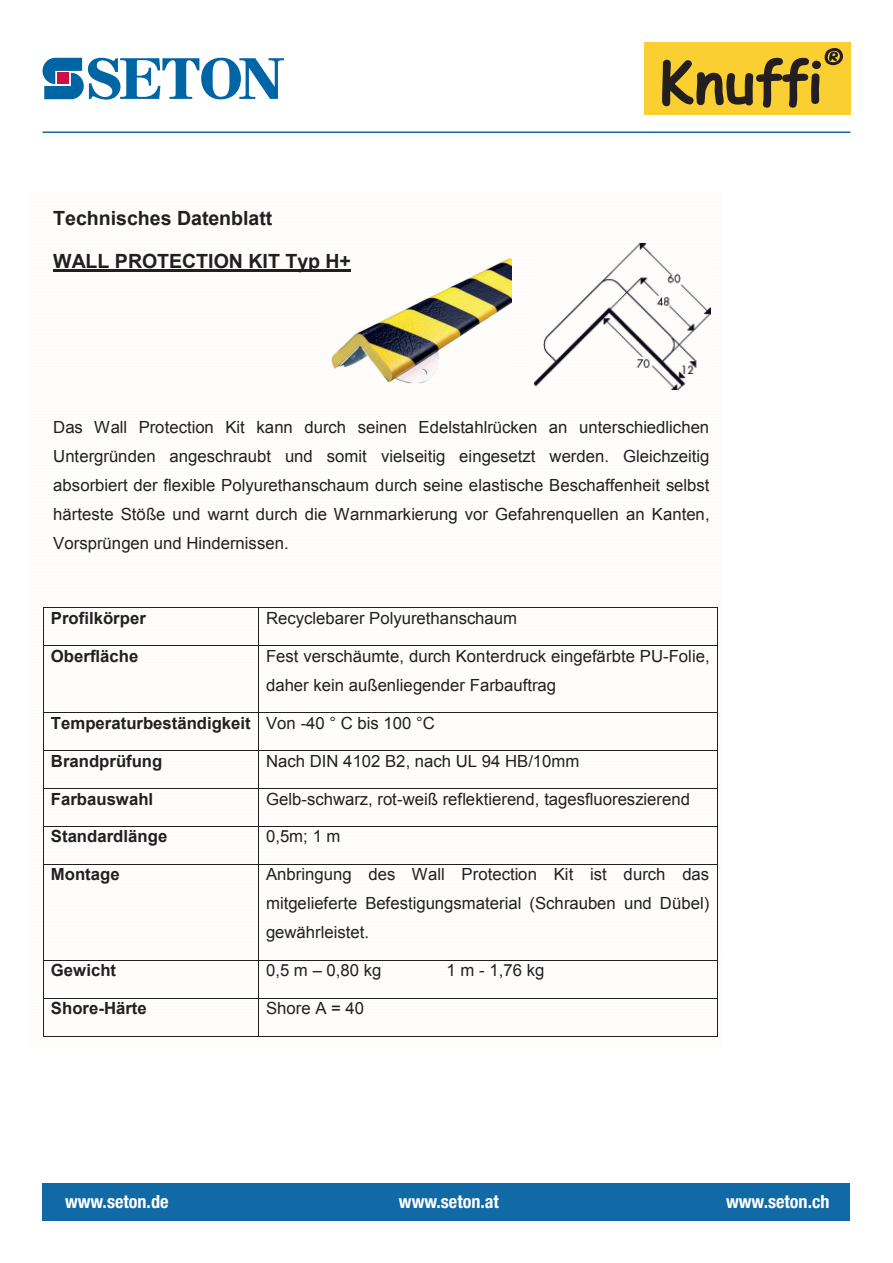
<style>
.page{position:relative;width:893px;height:1263px;background:#fff}
.page>*{position:absolute;margin:0;border:0;box-sizing:border-box;transform-origin:0 0}
.t1{font:700 19.65px/42.2px "Arial";color:#231f20}
.t2{font:700 condensed 18.15px "Helvetica Neue LT Pro";color:#fff}
.t3{font:16.8px/28.8px "Arial";color:#231f20;text-align:justify}
.t4{font:700 16.8px "Arial";color:#231f20}
.s1{font-weight:400}
.s2{font-style:inherit}
</style>
<div class="page">
<svg style="left:43px;top:58px;width:241px;height:42px"></svg>
<hr style="left:43px;top:131px;width:807px;height:2px;background:#1169a7">
<div style="left:644px;top:43px;width:206px;height:72px;background:#facf32"></div>
<svg style="left:662px;top:48px;width:181px;height:60px"></svg>
<img style="left:326px;top:258px;width:185px;height:126px">
<img style="left:534px;top:243px;width:176px;height:147px">
<hr style="left:53px;top:270px;width:298px;height:2px;background:#231f20">
<hr style="left:44px;top:607px;width:214px;height:1px;background:#231f20">
<hr style="left:259px;top:607px;width:458px;height:1px;background:#231f20">
<hr style="left:43px;top:608px;width:1px;height:37px;background:#231f20">
<hr style="left:258px;top:608px;width:1px;height:37px;background:#231f20">
<hr style="left:717px;top:608px;width:1px;height:37px;background:#231f20">
<hr style="left:44px;top:645px;width:214px;height:1px;background:#231f20">
<hr style="left:259px;top:645px;width:458px;height:1px;background:#231f20">
<hr style="left:43px;top:646px;width:1px;height:66px;background:#231f20">
<hr style="left:258px;top:646px;width:1px;height:66px;background:#231f20">
<hr style="left:717px;top:646px;width:1px;height:66px;background:#231f20">
<hr style="left:44px;top:712px;width:214px;height:1px;background:#231f20">
<hr style="left:259px;top:712px;width:458px;height:1px;background:#231f20">
<hr style="left:43px;top:713px;width:1px;height:37px;background:#231f20">
<hr style="left:258px;top:713px;width:1px;height:37px;background:#231f20">
<hr style="left:717px;top:713px;width:1px;height:37px;background:#231f20">
<hr style="left:44px;top:750px;width:214px;height:1px;background:#231f20">
<hr style="left:259px;top:750px;width:458px;height:1px;background:#231f20">
<hr style="left:43px;top:751px;width:1px;height:37px;background:#231f20">
<hr style="left:258px;top:751px;width:1px;height:37px;background:#231f20">
<hr style="left:717px;top:751px;width:1px;height:37px;background:#231f20">
<hr style="left:44px;top:788px;width:214px;height:1px;background:#231f20">
<hr style="left:259px;top:788px;width:458px;height:1px;background:#231f20">
<hr style="left:43px;top:789px;width:1px;height:37px;background:#231f20">
<hr style="left:258px;top:789px;width:1px;height:37px;background:#231f20">
<hr style="left:717px;top:789px;width:1px;height:37px;background:#231f20">
<hr style="left:44px;top:826px;width:214px;height:1px;background:#231f20">
<hr style="left:259px;top:826px;width:458px;height:1px;background:#231f20">
<hr style="left:43px;top:827px;width:1px;height:37px;background:#231f20">
<hr style="left:258px;top:827px;width:1px;height:37px;background:#231f20">
<hr style="left:717px;top:827px;width:1px;height:37px;background:#231f20">
<hr style="left:44px;top:864px;width:214px;height:1px;background:#231f20">
<hr style="left:259px;top:864px;width:458px;height:1px;background:#231f20">
<hr style="left:43px;top:865px;width:1px;height:95px;background:#231f20">
<hr style="left:258px;top:865px;width:1px;height:95px;background:#231f20">
<hr style="left:717px;top:865px;width:1px;height:95px;background:#231f20">
<hr style="left:44px;top:960px;width:214px;height:1px;background:#231f20">
<hr style="left:259px;top:960px;width:458px;height:1px;background:#231f20">
<hr style="left:43px;top:960px;width:1px;height:38px;background:#231f20">
<hr style="left:258px;top:960px;width:1px;height:38px;background:#231f20">
<hr style="left:717px;top:960px;width:1px;height:38px;background:#231f20">
<hr style="left:44px;top:998px;width:214px;height:1px;background:#231f20">
<hr style="left:259px;top:998px;width:458px;height:1px;background:#231f20">
<hr style="left:43px;top:998px;width:1px;height:38px;background:#231f20">
<hr style="left:44px;top:1036px;width:214px;height:1px;background:#231f20">
<hr style="left:258px;top:998px;width:1px;height:38px;background:#231f20">
<hr style="left:259px;top:1036px;width:458px;height:1px;background:#231f20">
<hr style="left:717px;top:998px;width:1px;height:38px;background:#231f20">
<div style="left:43px;top:1183px;width:807px;height:37px;background:#1169a6"></div>
<p class="t1" style="left:53px;top:198px;width:299px">Technisches Datenblatt<br>WALL PROTECTION KIT Typ H+</p>
<p class="t3" style="left:53px;top:413px;width:658px">Das Wall Protection Kit kann durch seinen Edelstahlrücken an unterschiedlichen Untergründen angeschraubt und somit vielseitig eingesetzt werden. Gleichzeitig absorbiert der flexible Polyurethanschaum durch seine elastische Beschaffenheit selbst härteste Stöße und warnt durch die Warnmarkierung vor Gefahrenquellen an Kanten, Vorsprüngen und Hindernissen.</p>
<p class="t4" style="left:51px;top:607px;width:96px">Profilkörper</p>
<p class="t3" style="left:266px;top:604px;width:253px">Recyclebarer Polyurethanschaum</p>
<p class="t4" style="left:51px;top:645px;width:89px">Oberfläche</p>
<p class="t3" style="left:266px;top:642px;width:445px">Fest verschäumte, durch Konterdruck eingefärbte PU-Folie, daher kein außenliegender Farbauftrag</p>
<p class="t4" style="left:51px;top:711px;width:385px">Temperaturbeständigkeit <span class="s1">Von -40 ° C bis 100 °C</span></p>
<p class="t4" style="left:51px;top:749px;width:113px">Brandprüfung</p>
<p class="t3" style="left:266px;top:746px;width:315px">Nach DIN 4102 B2, nach UL 94 HB/10mm</p>
<p class="t4" style="left:51px;top:787px;width:104px">Farbauswahl</p>
<p class="t3" style="left:266px;top:784px;width:426px">Gelb-schwarz, rot-weiß reflektierend, tagesfluoreszierend</p>
<p class="t4" style="left:51px;top:825px;width:118px">Standardlänge</p>
<p class="t3" style="left:266px;top:822px;width:76px">0,5m; 1 m</p>
<p class="t4" style="left:51px;top:863px;width:70px">Montage</p>
<p class="t3" style="left:266px;top:860px;width:445px">Anbringung des Wall Protection Kit ist durch das mitgelieferte Befestigungsmaterial (Schrauben und Dübel) gewährleistet.</p>
<p class="t4" style="left:51px;top:959px;width:67px">Gewicht</p>
<p class="t3" style="left:266px;top:956px;width:117px">0,5 m <span class="s2">–</span> 0,80 kg</p>
<p class="t3" style="left:446px;top:956px;width:99px">1 m - 1,76 kg</p>
<p class="t4" style="left:51px;top:997px;width:97px">Shore-Härte</p>
<p class="t3" style="left:266px;top:994px;width:100px">Shore A = 40</p>
<p class="t2" style="left:65px;top:1190px;width:105px">www.seton.de</p>
<p class="t2" style="left:399px;top:1190px;width:102px">www.seton.at</p>
<p class="t2" style="left:726px;top:1190px;width:105px">www.seton.ch</p>
</div>
